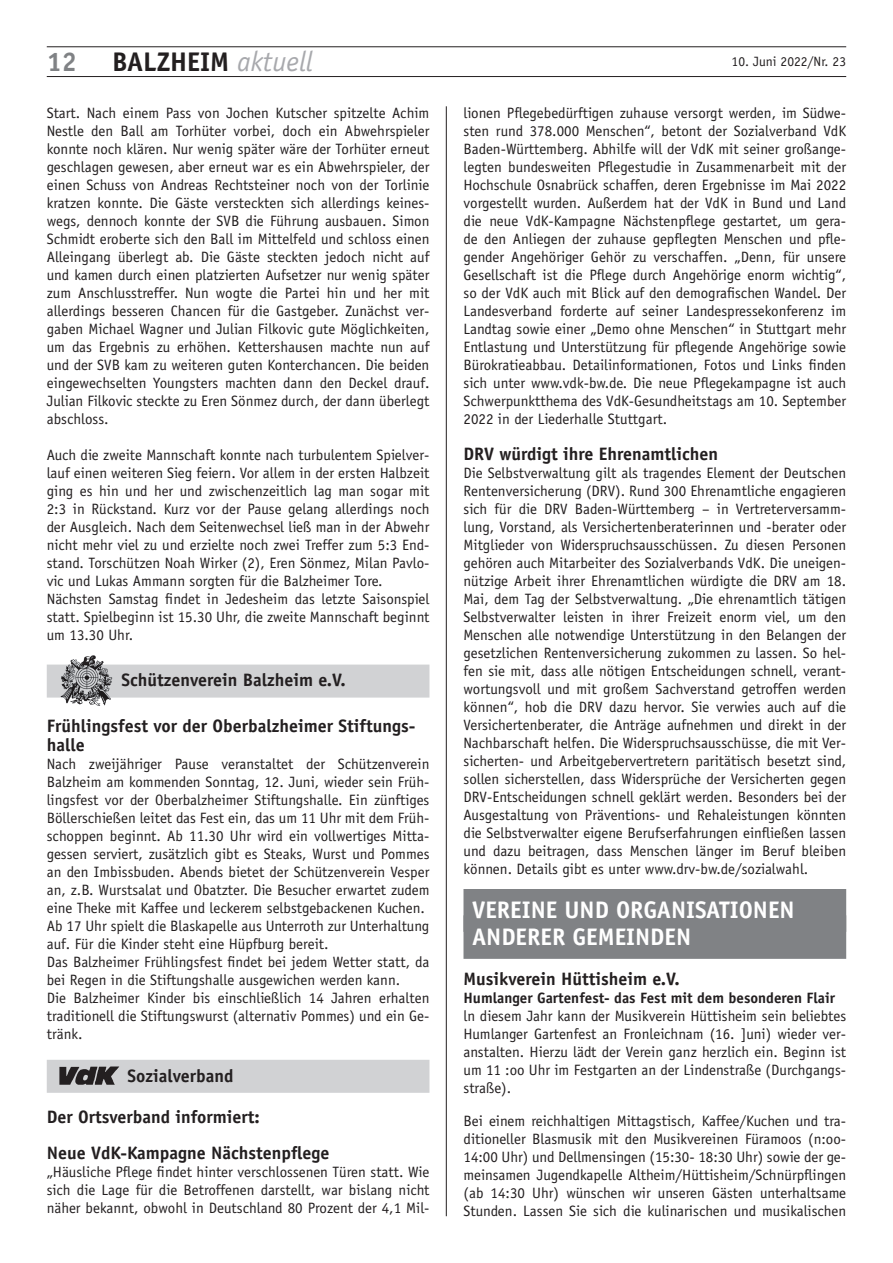
<style>
.page{position:relative;width:893px;height:1263px;background:#fff}
.page>*{position:absolute;margin:0;border:0;box-sizing:border-box;transform-origin:0 0}
.t1{font:700 27px "Officina Sans";color:#231f20}
.t2{font:700 27px "Officina Sans";color:#808285}
.t3{font:700 24px/27px "Officina Sans";color:#fff}
.t4{font:700 18px/19.5px "Officina Sans";color:#231f20}
.t5{font:15px/18px "Officina Sans";color:#231f20;text-align:justify}
.t6{font:700 15px "Officina Sans";color:#231f20}
.t7{font:13.5px "Officina Sans";color:#231f20}
.s1{font-weight:400;font-style:italic;font-size:28.35px;color:#a8a9ad}
</style>
<div class="page">
<hr style="left:47px;top:76px;width:799px;height:1px;background:#231f20">
<hr style="left:47px;top:47px;width:799px;height:1px;background:#231f20">
<hr style="left:446px;top:106px;width:1px;height:1110px;background:#231f20">
<div style="left:463px;top:889px;width:383px;height:43px;background:#808285"></div>
<div style="left:463px;top:915px;width:383px;height:44px;background:#808285"></div>
<div style="left:47px;top:664px;width:382px;height:33px;background:#d1d2d4"></div>
<img style="left:61px;top:655px;width:52px;height:50px">
<div style="left:47px;top:1060px;width:382px;height:33px;background:#d1d2d4"></div>
<img style="left:59px;top:1066px;width:60px;height:19px">
<h1 class="t2" style="left:47px;top:45px;width:32px">12</h1>
<h1 class="t1" style="left:112px;top:45px;width:202px">BALZHEIM <span class="s1">aktuell</span></h1>
<p class="t7" style="left:732px;top:53px;width:116px">10. Juni 2022/Nr. 23</p>
<p class="t5" style="left:463px;top:104px;width:384px">lionen Pflegebedürftigen zuhause versorgt werden, im Südwe&shy;sten rund 378.000 Menschen“, betont der Sozialverband VdK Baden-Württemberg. Abhilfe will der VdK mit seiner großange&shy;legten bundesweiten Pflegestudie in Zusammenarbeit mit der Hochschule Osnabrück schaffen, deren Ergebnisse im Mai 2022 vorgestellt wurden. Außerdem hat der VdK in Bund und Land die neue VdK-Kampagne Nächstenpflege gestartet, um gera&shy;de den Anliegen der zuhause gepflegten Menschen und pfle&shy;gender Angehöriger Gehör zu verschaffen. „Denn, für unsere Gesellschaft ist die Pflege durch Angehörige enorm wichtig“, so der VdK auch mit Blick auf den demografischen Wandel. Der Landesverband forderte auf seiner Landespressekonferenz im Landtag sowie einer „Demo ohne Menschen“ in Stuttgart mehr Entlastung und Unterstützung für pflegende Angehörige sowie Bürokratieabbau. Detailinformationen, Fotos und Links finden sich unter www.vdk-bw.de. Die neue Pflegekampagne ist auch Schwerpunktthema des VdK-Gesundheitstags am 10. September 2022 in der Liederhalle Stuttgart.</p>
<p class="t4" style="left:463px;top:443px;width:256px">DRV würdigt ihre Ehrenamtlichen</p>
<p class="t5" style="left:463px;top:464px;width:384px">Die Selbstverwaltung gilt als tragendes Element der Deutschen Rentenversicherung (DRV). Rund 300 Ehrenamtliche engagieren sich für die DRV Baden-Württemberg – in Vertreterversamm&shy;lung, Vorstand, als Versichertenberaterinnen und -berater oder Mitglieder von Widerspruchsausschüssen. Zu diesen Personen gehören auch Mitarbeiter des Sozialverbands VdK. Die uneigen&shy;nützige Arbeit ihrer Ehrenamtlichen würdigte die DRV am 18.<br>Mai, dem Tag der Selbstverwaltung. „Die ehrenamtlich tätigen Selbstverwalter leisten in ihrer Freizeit enorm viel, um den Menschen alle notwendige Unterstützung in den Belangen der gesetzlichen Rentenversicherung zukommen zu lassen. So hel&shy;fen sie mit, dass alle nötigen Entscheidungen schnell, verant&shy;wortungsvoll und mit großem Sachverstand getroffen werden können“, hob die DRV dazu hervor. Sie verwies auch auf die Versichertenberater, die Anträge aufnehmen und direkt in der Nachbarschaft helfen. Die Widerspruchsausschüsse, die mit Ver&shy;sicherten- und Arbeitgebervertretern paritätisch besetzt sind, sollen sicherstellen, dass Widersprüche der Versicherten gegen DRV-Entscheidungen schnell geklärt werden. Besonders bei der Ausgestaltung von Präventions- und Rehaleistungen könnten die Selbstverwalter eigene Berufserfahrungen einfließen lassen und dazu beitragen, dass Menschen länger im Beruf bleiben können. Details gibt es unter www.drv-bw.de/sozialwahl.</p>
<h2 class="t3" style="left:472px;top:895px;width:324px">VEREINE UND ORGANISATIONEN<br>ANDERER GEMEINDEN</h2>
<p class="t4" style="left:463px;top:968px;width:218px">Musikverein Hüttisheim e.V.</p>
<p class="t6" style="left:463px;top:988px;width:373px">Humlanger Gartenfest- das Fest mit dem besonderen Flair</p>
<p class="t5" style="left:463px;top:1006px;width:384px">ln diesem Jahr kann der Musikverein Hüttisheim sein beliebtes Humlanger Gartenfest an Fronleichnam (16. ]uni) wieder ver&shy;anstalten. Hierzu lädt der Verein ganz herzlich ein. Beginn ist um 11 :oo Uhr im Festgarten an der Lindenstraße (Durchgangs&shy;straße).</p>
<p class="t5" style="left:463px;top:1111px;width:384px">Bei einem reichhaltigen Mittagstisch, Kaffee/Kuchen und tra&shy;ditioneller Blasmusik mit den Musikvereinen Füramoos (n:oo-14:00 Uhr) und Dellmensingen (15:30- 18:30 Uhr) sowie der ge&shy;meinsamen Jugendkapelle Altheim/Hüttisheim/Schnürpflingen (ab 14:30 Uhr) wünschen wir unseren Gästen unterhaltsame Stunden. Lassen Sie sich die kulinarischen und musikalischen</p>
<p class="t5" style="left:47px;top:104px;width:384px">Start. Nach einem Pass von Jochen Kutscher spitzelte Achim Nestle den Ball am Torhüter vorbei, doch ein Abwehrspieler konnte noch klären. Nur wenig später wäre der Torhüter erneut geschlagen gewesen, aber erneut war es ein Abwehrspieler, der einen Schuss von Andreas Rechtsteiner noch von der Torlinie kratzen konnte. Die Gäste versteckten sich allerdings keines&shy;wegs, dennoch konnte der SVB die Führung ausbauen. Simon Schmidt eroberte sich den Ball im Mittelfeld und schloss einen Alleingang überlegt ab. Die Gäste steckten jedoch nicht auf und kamen durch einen platzierten Aufsetzer nur wenig später zum Anschlusstreffer. Nun wogte die Partei hin und her mit allerdings besseren Chancen für die Gastgeber. Zunächst ver&shy;gaben Michael Wagner und Julian Filkovic gute Möglichkeiten, um das Ergebnis zu erhöhen. Kettershausen machte nun auf und der SVB kam zu weiteren guten Konterchancen. Die beiden eingewechselten Youngsters machten dann den Deckel drauf.<br>Julian Filkovic steckte zu Eren Sönmez durch, der dann überlegt abschloss.</p>
<p class="t5" style="left:47px;top:446px;width:384px;text-align:left">Auch die zweite Mannschaft konnte nach turbulentem Spielver&shy;lauf einen weiteren Sieg feiern. Vor allem in der ersten Halbzeit ging es hin und her und zwischenzeitlich lag man sogar mit 2:3 in Rückstand. Kurz vor der Pause gelang allerdings noch der Ausgleich. Nach dem Seitenwechsel ließ man in der Abwehr nicht mehr viel zu und erzielte noch zwei Treffer zum 5:3 End&shy;stand. Torschützen Noah Wirker (2), Eren Sönmez, Milan Pavlo&shy;vic und Lukas Ammann sorgten für die Balzheimer Tore.<br>Nächsten Samstag findet in Jedesheim das letzte Saisonspiel statt. Spielbeginn ist 15.30 Uhr, die zweite Mannschaft beginnt um 13.30 Uhr.</p>
<p class="t4" style="left:122px;top:670px;width:226px">Schützenverein Balzheim e.V.</p>
<p class="t4" style="left:47px;top:716px;width:370px">Frühlingsfest vor der Oberbalzheimer Stiftungs&shy;halle</p>
<p class="t5" style="left:47px;top:755px;width:384px;text-align:left">Nach zweijähriger Pause veranstaltet der Schützenverein Balzheim am kommenden Sonntag, 12. Juni, wieder sein Früh&shy;lingsfest vor der Oberbalzheimer Stiftungshalle. Ein zünftiges Böllerschießen leitet das Fest ein, das um 11 Uhr mit dem Früh&shy;schoppen beginnt. Ab 11.30 Uhr wird ein vollwertiges Mitta&shy;gessen serviert, zusätzlich gibt es Steaks, Wurst und Pommes an den Imbissbuden. Abends bietet der Schützenverein Vesper an, z.B. Wurstsalat und Obatzter. Die Besucher erwartet zudem eine Theke mit Kaffee und leckerem selbstgebackenen Kuchen.<br>Ab 17 Uhr spielt die Blaskapelle aus Unterroth zur Unterhaltung auf. Für die Kinder steht eine Hüpfburg bereit.<br>Das Balzheimer Frühlingsfest findet bei jedem Wetter statt, da bei Regen in die Stiftungshalle ausgewichen werden kann.<br>Die Balzheimer Kinder bis einschließlich 14 Jahren erhalten traditionell die Stiftungswurst (alternativ Pommes) und ein Ge&shy;tränk.</p>
<p class="t4" style="left:128px;top:1065px;width:108px">Sozialverband</p>
<p class="t4" style="left:47px;top:1099px;width:284px;line-height:36px">Der Ortsverband informiert:<br>Neue VdK-Kampagne Nächstenpflege</p>
<p class="t5" style="left:47px;top:1163px;width:384px">„Häusliche Pflege findet hinter verschlossenen Türen statt. Wie sich die Lage für die Betroffenen darstellt, war bislang nicht näher bekannt, obwohl in Deutschland 80 Prozent der 4,1 Mil-</p>
</div>
